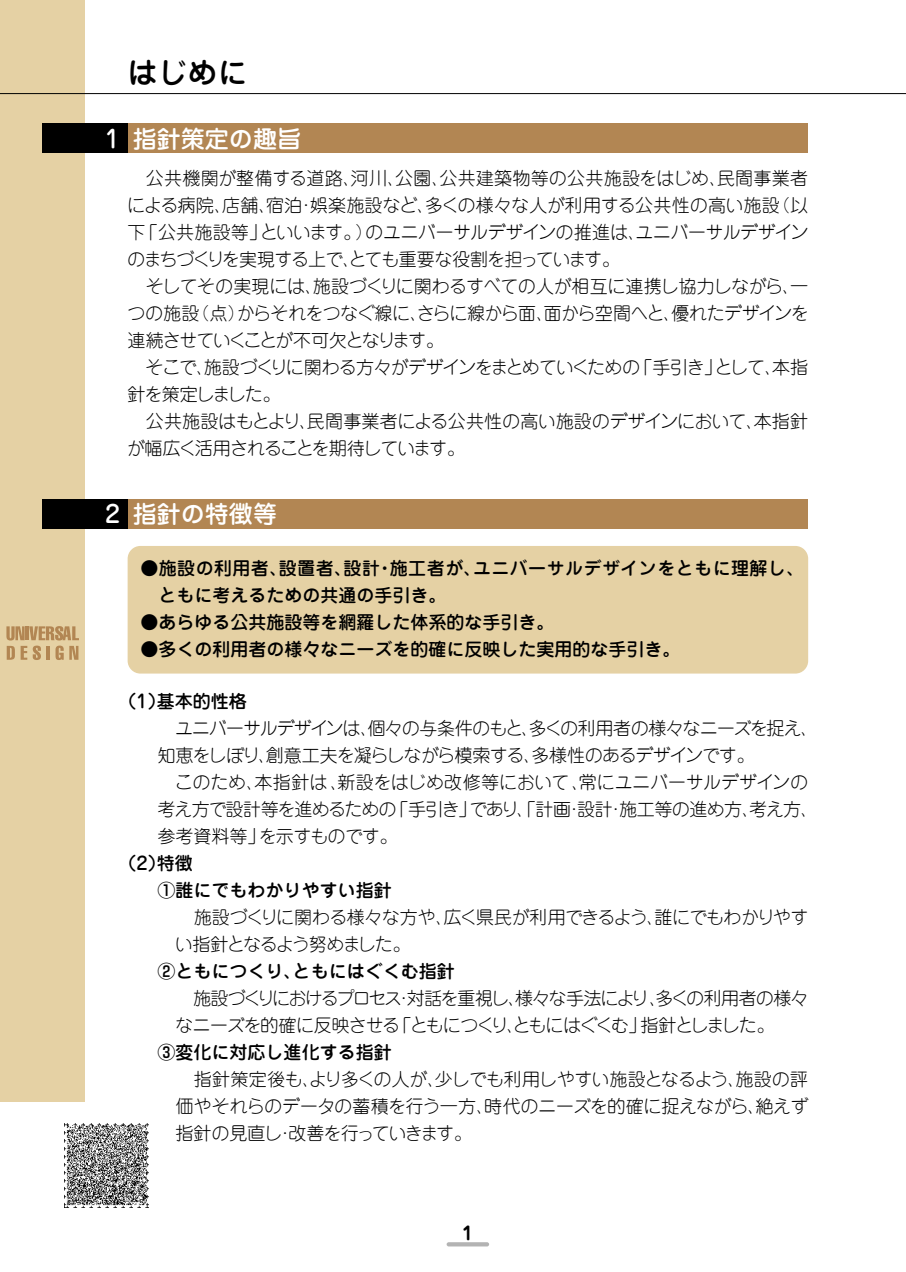
<style>
.page{position:relative;width:906px;height:1272px;background:#fff}
.page>*{position:absolute;margin:0;border:0;box-sizing:border-box;transform-origin:0 0}
.t1{font:500 30px "Jun 34 Pro";color:#000}
.t2{font:500 24px "Jun 34 Pro";color:#fff}
.t3{font:300 18px/27px "Jun 101";letter-spacing:-.045em;color:#000}
.t4{font:300 18px/27px "Jun 101";letter-spacing:-.07em;color:#000}
.t5{font:500 18px/27px "Jun 34 Pro";color:#000}
.t6{font:500 18px/27px "Jun 34 Pro";letter-spacing:.025em;color:#000}
.t7{font:700 18px "Jun 501 Pro";color:#000}
.s1{font-family:"Shin Go"}
</style>
<div class="page">
<div style="left:0;top:0;width:85px;height:1101px;background:#e5d1a4"></div>
<hr style="left:0;top:93px;width:906px;height:1px;background:#000">
<div style="left:43px;top:123px;width:765px;height:30px;background:#b28653"></div>
<div style="left:42px;top:123px;width:86px;height:30px;background:#000"></div>
<div style="left:43px;top:499px;width:765px;height:30px;background:#b28653"></div>
<div style="left:42px;top:499px;width:86px;height:30px;background:#000"></div>
<svg style="left:446px;top:1242px;width:43px;height:4px"></svg>
<svg style="left:6px;top:626px;width:73px;height:34px"></svg>
<div style="left:128px;top:546px;width:680px;height:127px;background:#e5d1a4;border-radius:13px"></div>
<img style="left:64px;top:1123px;width:84px;height:84px">
<h1 class="t1" style="left:128px;top:49px;width:121px">はじめに</h1>
<h2 class="t2" style="left:105px;top:119px;width:197px">1 指針策定の趣旨</h2>
<p class="t3" style="left:127px;top:164px;width:683px;text-align:justify;text-indent:19px">公共機関が整備する道路、河川、公園、公共建築物等の公共施設をはじめ、民間事業者による病院、店舗、宿泊・娯楽施設など、多くの様々な人が利用する公共性の高い施設（以下「公共施設等」といいます。）のユニバーサルデザインの推進は、ユニバーサルデザインのまちづくりを実現する上で、とても重要な役割を担っています。</p>
<p class="t3" style="left:127px;top:272px;width:683px;text-align:justify;text-indent:18px">そしてその実現には、施設づくりに関わるすべての人が相互に連携し協力しながら、一つの施設（点）からそれをつなぐ線に、さらに線から面、面から空間へと、優れたデザインを連続させていくことが不可欠となります。</p>
<p class="t4" style="left:128px;top:353px;width:682px;text-indent:18px">そこで、施設づくりに関わる方々がデザインをまとめていくための「手引き」として、本指針を策定しました。</p>
<p class="t3" style="left:127px;top:407px;width:682px;text-indent:19px">公共施設はもとより、民間事業者による公共性の高い施設のデザインにおいて、本指針が幅広く活用されることを期待しています。</p>
<h2 class="t2" style="left:105px;top:495px;width:173px">2 指針の特徴等</h2>
<p class="t6" style="left:158px;top:553px;width:647px;text-indent:-18px">●施設の利用者、設置者、設計・施工者が、ユニバーサルデザインをともに理解し、ともに考えるための共通の手引き。</p>
<p class="t5" style="left:140px;top:607px;width:415px">●あらゆる公共施設等を網羅した体系的な手引き。</p>
<p class="t5" style="left:140px;top:634px;width:541px">●多くの利用者の様々なニーズを的確に反映した実用的な手引き。</p>
<p class="t5" style="left:119px;top:685px;width:130px">（1）基本的性格</p>
<p class="t3" style="left:158px;top:714px;width:660px;text-indent:17px">ユニバーサルデザインは、個々の与条件のもと、多くの利用者の様々なニーズを捉え、知恵をしぼり、創意工夫を凝らしながら模索する、多様性のあるデザインです。</p>
<p class="t3" style="left:158px;top:768px;width:660px;text-indent:18px">このため、本指針は､新設をはじめ改修等において､常にユニバーサルデザインの考え方で設計等を進めるための「手引き」であり、「計画・設計・施工等の進め方、考え方、参考資料等」を示すものです。</p>
<p class="t5" style="left:158px;top:847px;width:235px;text-indent:-39px">（2）特徴<br><span class="s1">①</span>誰にでもわかりやすい指針</p>
<p class="t3" style="left:175px;top:903px;width:635px;text-indent:19px">施設づくりに関わる様々な方や、広く県民が利用できるよう、誰にでもわかりやすい指針となるよう努めました。</p>
<p class="t5" style="left:158px;top:955px;width:298px"><span class="s1">②</span>ともにつくり、ともにはぐくむ指針</p>
<p class="t4" style="left:176px;top:984px;width:634px;text-indent:17px">施設づくりにおけるプロセス・対話を重視し、様々な手法により､多くの利用者の様々なニーズを的確に反映させる「ともにつくり、ともにはぐくむ」指針としました。</p>
<p class="t5" style="left:158px;top:1036px;width:235px"><span class="s1">③</span>変化に対応し進化する指針</p>
<p class="t3" style="left:176px;top:1065px;width:634px;text-align:justify;text-indent:18px">指針策定後も、より多くの人が、少しでも利用しやすい施設となるよう、施設の評価やそれらのデータの蓄積を行う一方、時代のニーズを的確に捉えながら、絶えず指針の見直し・改善を行っていきます。</p>
<p class="t7" style="left:462px;top:1218px;width:13px">1</p>
</div>
